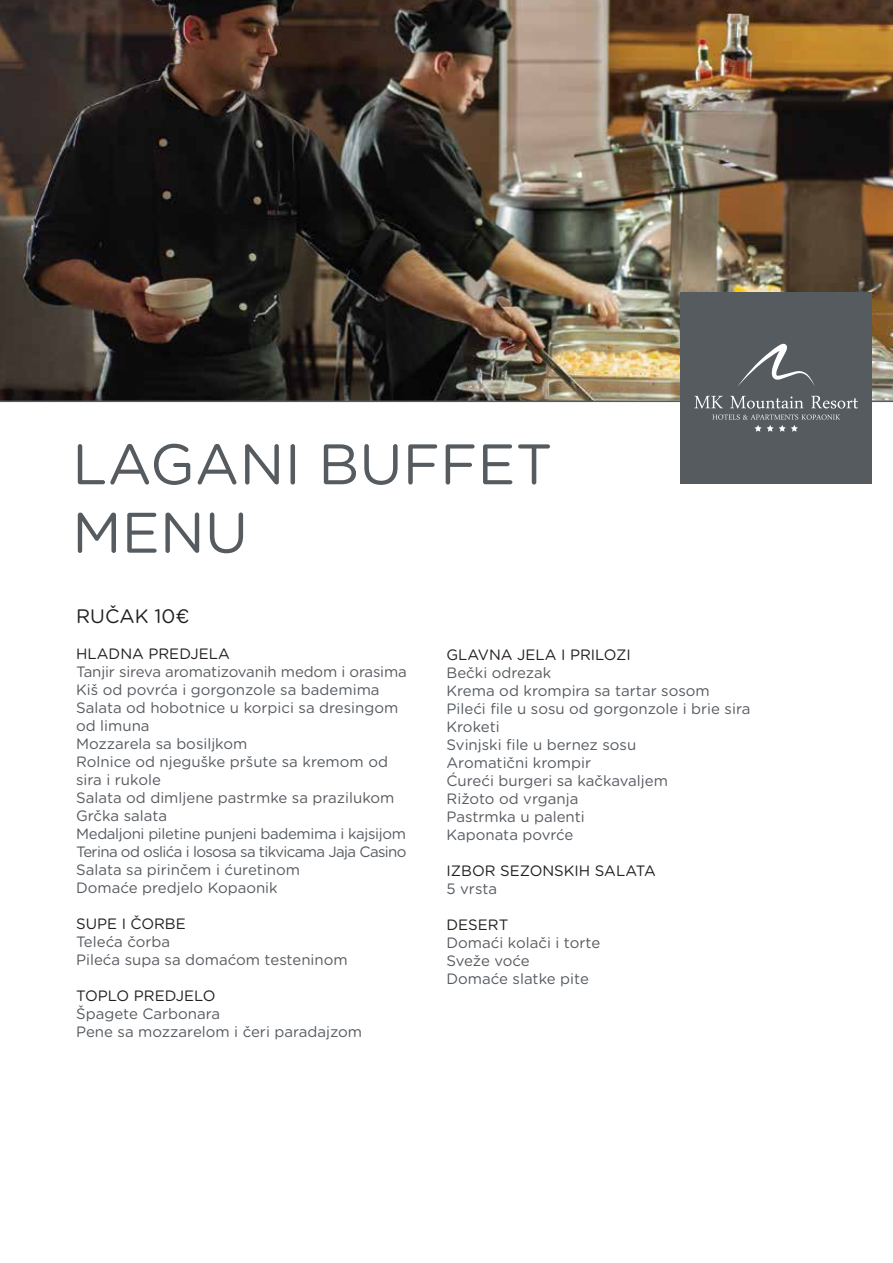
<style>
.page{position:relative;width:893px;height:1263px;background:#fff}
.page>*{position:absolute;margin:0;border:0;box-sizing:border-box;transform-origin:0 0}
.t1{font:57px/68.4px "Gotham Rounded";color:#565b60}
.t2{font:19.5px "Gotham Rounded";color:#231f20}
.t3{font:15px/18px "Gotham Rounded";color:#565b60}
.t4{font:15px "Gotham Rounded";color:#231f20}
</style>
<div class="page">
<img style="left:0;top:0;width:893px;height:401px">
<hr style="left:0;top:401px;width:893px;height:1px;background:#565b60">
<div style="left:680px;top:292px;width:192px;height:191px;background:#565b60"></div>
<svg style="left:738px;top:344px;width:77px;height:42px"></svg>
<svg style="left:694px;top:396px;width:29px;height:12px"></svg>
<svg style="left:730px;top:396px;width:73px;height:12px"></svg>
<svg style="left:811px;top:396px;width:47px;height:12px"></svg>
<svg style="left:712px;top:414px;width:128px;height:18px"></svg>
<h1 class="t1" style="left:72px;top:427px;width:482px">LAGANI BUFFET<br>MENU</h1>
<h2 class="t2" style="left:76px;top:603px;width:115px">RUČAK 10€</h2>
<p class="t4" style="left:76px;top:644px;width:155px">HLADNA PREDJELA</p>
<p class="t3" style="left:76px;top:662px;width:332px">Tanjir sireva aromatizovanih medom i orasima<br>Kiš od povrća i gorgonzole sa bademima<br>Salata od hobotnice u korpici sa dresingom od limuna<br>Mozzarela sa bosiljkom<br>Rolnice od njeguške pršute sa kremom od sira i rukole<br>Salata od dimljene pastrmke sa prazilukom<br>Grčka salata<br>Medaljoni piletine punjeni bademima i kajsijom<br>Terina od oslića i lososa sa tikvicama Jaja Casino<br>Salata sa pirinčem i ćuretinom<br>Domaće predjelo Kopaonik</p>
<p class="t4" style="left:76px;top:914px;width:111px">SUPE I ČORBE</p>
<p class="t3" style="left:76px;top:932px;width:273px">Teleća čorba<br>Pileća supa sa domaćom testeninom</p>
<p class="t4" style="left:76px;top:986px;width:141px">TOPLO PREDJELO</p>
<p class="t3" style="left:76px;top:1004px;width:288px">Špagete Carbonara<br>Pene sa mozzarelom i čeri paradajzom</p>
<p class="t4" style="left:447px;top:644px;width:186px">GLAVNA JELA I PRILOZI</p>
<p class="t3" style="left:447px;top:663px;width:305px">Bečki odrezak<br>Krema od krompira sa tartar sosom<br>Pileći file u sosu od gorgonzole i brie sira<br>Kroketi<br>Svinjski file u bernez sosu<br>Aromatični krompir<br>Ćureći burgeri sa kačkavaljem<br>Rižoto od vrganja<br>Pastrmka u palenti<br>Kaponata povrće</p>
<p class="t4" style="left:447px;top:860px;width:211px">IZBOR SEZONSKIH SALATA</p>
<p class="t3" style="left:447px;top:879px;width:52px">5 vrsta</p>
<p class="t4" style="left:447px;top:914px;width:63px">DESERT</p>
<p class="t3" style="left:447px;top:933px;width:155px">Domaći kolači i torte<br>Sveže voće<br>Domaće slatke pite</p>
</div>
